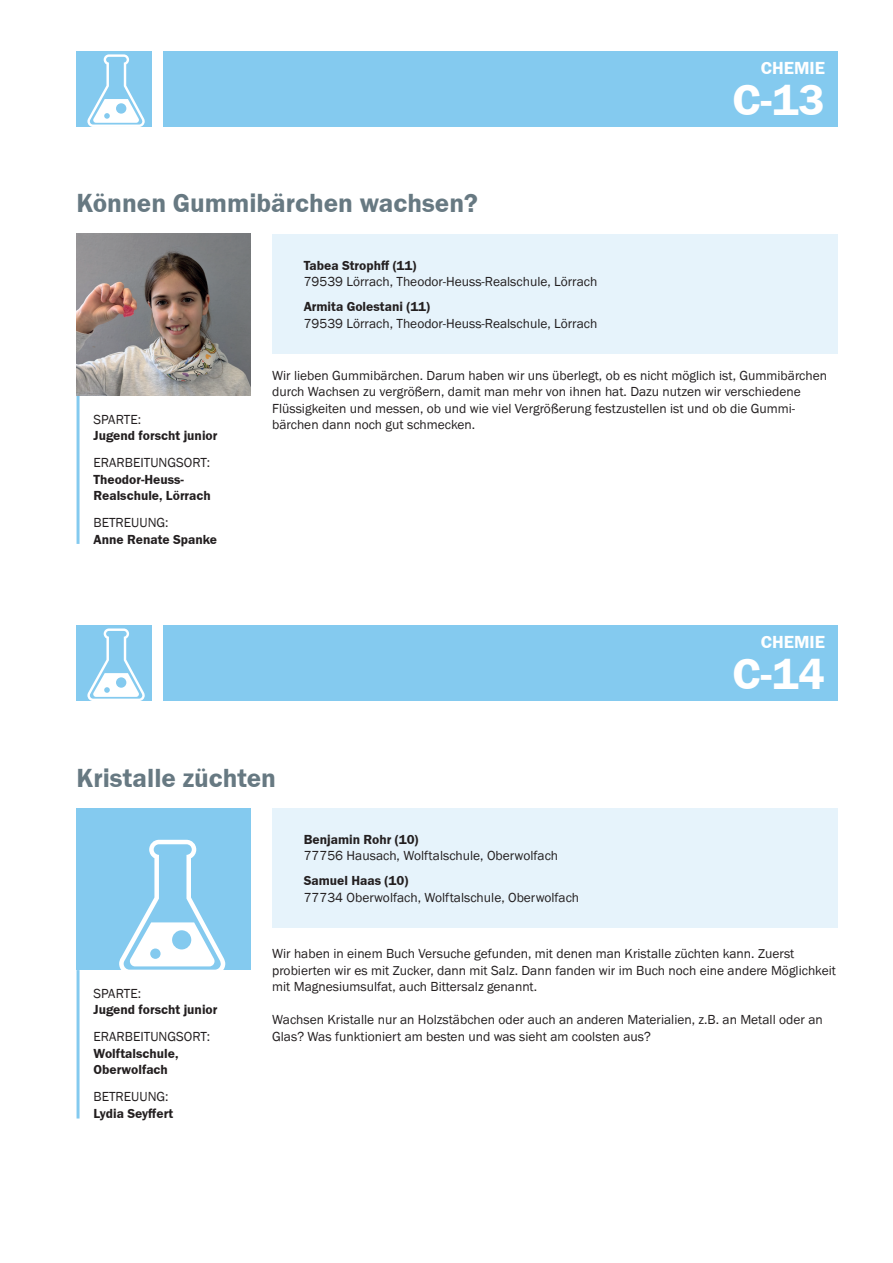
<style>
.page{position:relative;width:893px;height:1263px;background:#fff}
.page>*{position:absolute;margin:0;border:0;box-sizing:border-box;transform-origin:0 0}
.t1{font:700 45px "SICK Franklin";color:#fff}
.t2{font:700 27px "SICK Franklin";color:#677982}
.t3{font:700 18px "SICK Franklin";color:#fff}
.t4{font:13.5px/16.5px "SICK Franklin";color:#231f20}
.t5{font:700 13.5px/16.5px "SICK Franklin";color:#231f20}
</style>
<div class="page">
<hr style="left:77px;top:395px;width:3px;height:149px;background:#84caef">
<div style="left:163px;top:51px;width:675px;height:76px;background:#84caef"></div>
<div style="left:77px;top:51px;width:75px;height:76px;background:#84caef"></div>
<svg style="left:87px;top:54px;width:58px;height:73px"></svg>
<img style="left:77px;top:234px;width:174px;height:161px">
<hr style="left:77px;top:970px;width:3px;height:148px;background:#84caef">
<div style="left:163px;top:625px;width:675px;height:76px;background:#84caef"></div>
<div style="left:77px;top:625px;width:75px;height:76px;background:#84caef"></div>
<svg style="left:87px;top:628px;width:58px;height:73px"></svg>
<div style="left:77px;top:808px;width:174px;height:162px;background:#84caef"></div>
<div style="left:272px;top:234px;width:566px;height:119px;background:#e6f3fb"></div>
<div style="left:272px;top:808px;width:566px;height:119px;background:#e6f3fb"></div>
<svg style="left:119px;top:840px;width:106px;height:130px"></svg>
<h3 class="t3" style="left:761px;top:57px;width:66px">CHEMIE</h3>
<h2 class="t2" style="left:77px;top:187px;width:403px">Können Gummibärchen wachsen?</h2>
<p class="t5" style="left:304px;top:257px;width:114px">Tabea Strophff (11)</p>
<p class="t4" style="left:304px;top:274px;width:295px">79539 Lörrach, Theodor-Heuss-Realschule, Lörrach</p>
<p class="t5" style="left:304px;top:299px;width:128px">Armita Golestani (11)</p>
<p class="t4" style="left:304px;top:315px;width:295px">79539 Lörrach, Theodor-Heuss-Realschule, Lörrach</p>
<h1 class="t1" style="left:732px;top:73px;width:94px">C-13</h1>
<p class="t4" style="left:94px;top:411px;width:49px">SPARTE:</p>
<p class="t5" style="left:94px;top:428px;width:125px">Jugend forscht junior</p>
<p class="t4" style="left:94px;top:455px;width:118px">ERARBEITUNGSORT:</p>
<p class="t5" style="left:94px;top:471px;width:119px">Theodor-Heuss-<br>Realschule, Lörrach</p>
<p class="t4" style="left:94px;top:515px;width:77px">BETREUUNG:</p>
<p class="t5" style="left:94px;top:531px;width:125px">Anne Renate Spanke</p>
<p class="t4" style="left:272px;top:367px;width:556px">Wir lieben Gummibärchen. Darum haben wir uns überlegt, ob es nicht möglich ist, Gummibärchen durch Wachsen zu vergrößern, damit man mehr von ihnen hat. Dazu nutzen wir verschiedene Flüssigkeiten und messen, ob und wie viel Vergrößerung festzustellen ist und ob die Gummi&shy;bärchen dann noch gut schmecken.</p>
<h3 class="t3" style="left:761px;top:631px;width:66px">CHEMIE</h3>
<h1 class="t1" style="left:732px;top:647px;width:94px">C-14</h1>
<h2 class="t2" style="left:77px;top:761px;width:201px">Kristalle züchten</h2>
<p class="t5" style="left:304px;top:831px;width:116px">Benjamin Rohr (10)</p>
<p class="t4" style="left:304px;top:847px;width:256px">77756 Hausach, Wolftalschule, Oberwolfach</p>
<p class="t5" style="left:304px;top:872px;width:106px">Samuel Haas (10)</p>
<p class="t4" style="left:304px;top:889px;width:277px">77734 Oberwolfach, Wolftalschule, Oberwolfach</p>
<p class="t4" style="left:94px;top:985px;width:49px">SPARTE:</p>
<p class="t5" style="left:94px;top:1002px;width:125px">Jugend forscht junior</p>
<p class="t4" style="left:94px;top:1029px;width:118px">ERARBEITUNGSORT:</p>
<p class="t5" style="left:94px;top:1045px;width:86px">Wolftalschule,<br>Oberwolfach</p>
<p class="t4" style="left:94px;top:1089px;width:77px">BETREUUNG:</p>
<p class="t5" style="left:94px;top:1105px;width:81px">Lydia Seyffert</p>
<p class="t4" style="left:272px;top:945px;width:565px">Wir haben in einem Buch Versuche gefunden, mit denen man Kristalle züchten kann. Zuerst probierten wir es mit Zucker, dann mit Salz. Dann fanden wir im Buch noch eine andere Möglichkeit mit Magnesiumsulfat, auch Bittersalz genannt.</p>
<p class="t4" style="left:272px;top:1011px;width:552px">Wachsen Kristalle nur an Holzstäbchen oder auch an anderen Materialien, z.B. an Metall oder an<br>Glas? Was funktioniert am besten und was sieht am coolsten aus?</p>
</div>
